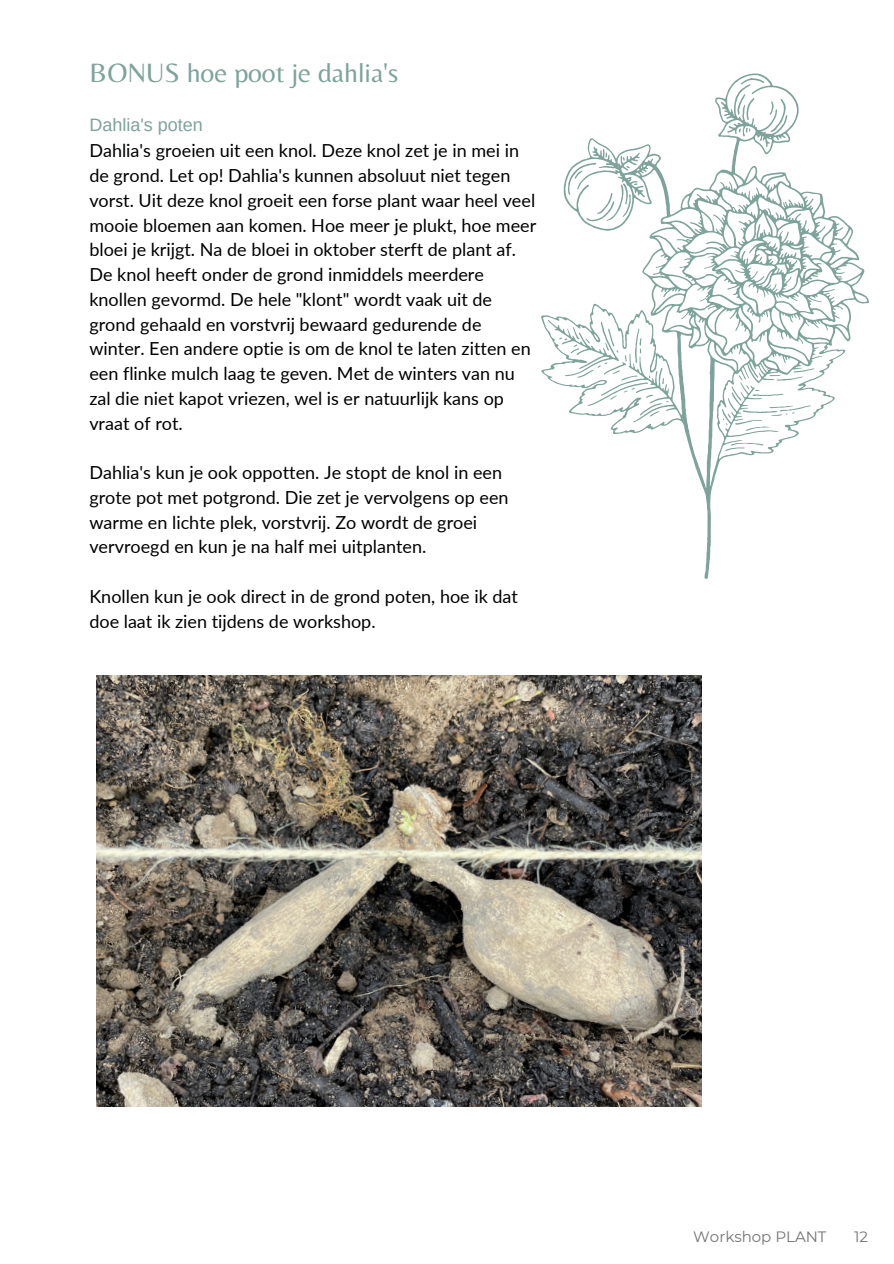
<style>
.page{position:relative;width:894px;height:1264px;background:#fff}
.page>*{position:absolute;margin:0;border:0;box-sizing:border-box;transform-origin:0 0}
.t1{font:27.6px "Belleza";color:#7da39b}
.t2{font:18px/24.9px "Lato";color:#000}
.t3{font:15px "Montserrat";color:#737373}
.s1{font-family:"Arimo";color:#7da39b}
</style>
<div class="page">
<svg style="left:541px;top:73px;width:327px;height:505px"></svg>
<svg style="left:547px;top:320px;width:121px;height:96px"></svg>
<svg style="left:725px;top:443px;width:38px;height:8px"></svg>
<svg style="left:722px;top:368px;width:92px;height:63px"></svg>
<svg style="left:740px;top:78px;width:24px;height:6px"></svg>
<svg style="left:737px;top:94px;width:17px;height:26px"></svg>
<svg style="left:769px;top:99px;width:16px;height:33px"></svg>
<svg style="left:699px;top:298px;width:6px;height:3px"></svg>
<svg style="left:738px;top:128px;width:12px;height:5px"></svg>
<svg style="left:567px;top:152px;width:70px;height:69px"></svg>
<img style="left:96px;top:675px;width:605px;height:431px">
<h2 class="t1" style="left:90px;top:57px;width:310px">BONUS hoe poot je dahlia's</h2>
<h2 class="t2" style="left:89px;top:112px;width:448px"><span class="s1">Dahlia's poten<br></span>Dahlia's groeien uit een knol. Deze knol zet je in mei in de grond. Let op! Dahlia's kunnen absoluut niet tegen vorst. Uit deze knol groeit een forse plant waar heel veel mooie bloemen aan komen. Hoe meer je plukt, hoe meer bloei je krijgt. Na de bloei in oktober sterft de plant af.<br>De knol heeft onder de grond inmiddels meerdere knollen gevormd. De hele "klont" wordt vaak uit de grond gehaald en vorstvrij bewaard gedurende de winter. Een andere optie is om de knol te laten zitten en een flinke mulch laag te geven. Met de winters van nu zal die niet kapot vriezen, wel is er natuurlijk kans op vraat of rot.</h2>
<h2 class="t2" style="left:89px;top:460px;width:420px">Dahlia's kun je ook oppotten. Je stopt de knol in een grote pot met potgrond. Die zet je vervolgens op een warme en lichte plek, vorstvrij. Zo wordt de groei vervroegd en kun je na half mei uitplanten.</h2>
<p class="t2" style="left:89px;top:583px;width:430px">Knollen kun je ook direct in de grond poten, hoe ik dat doe laat ik zien tijdens de workshop.</p>
<p class="t3" style="left:693px;top:1227px;width:135px">Workshop PLANT</p>
<p class="t3" style="left:853px;top:1227px;width:15px">12</p>
</div>
